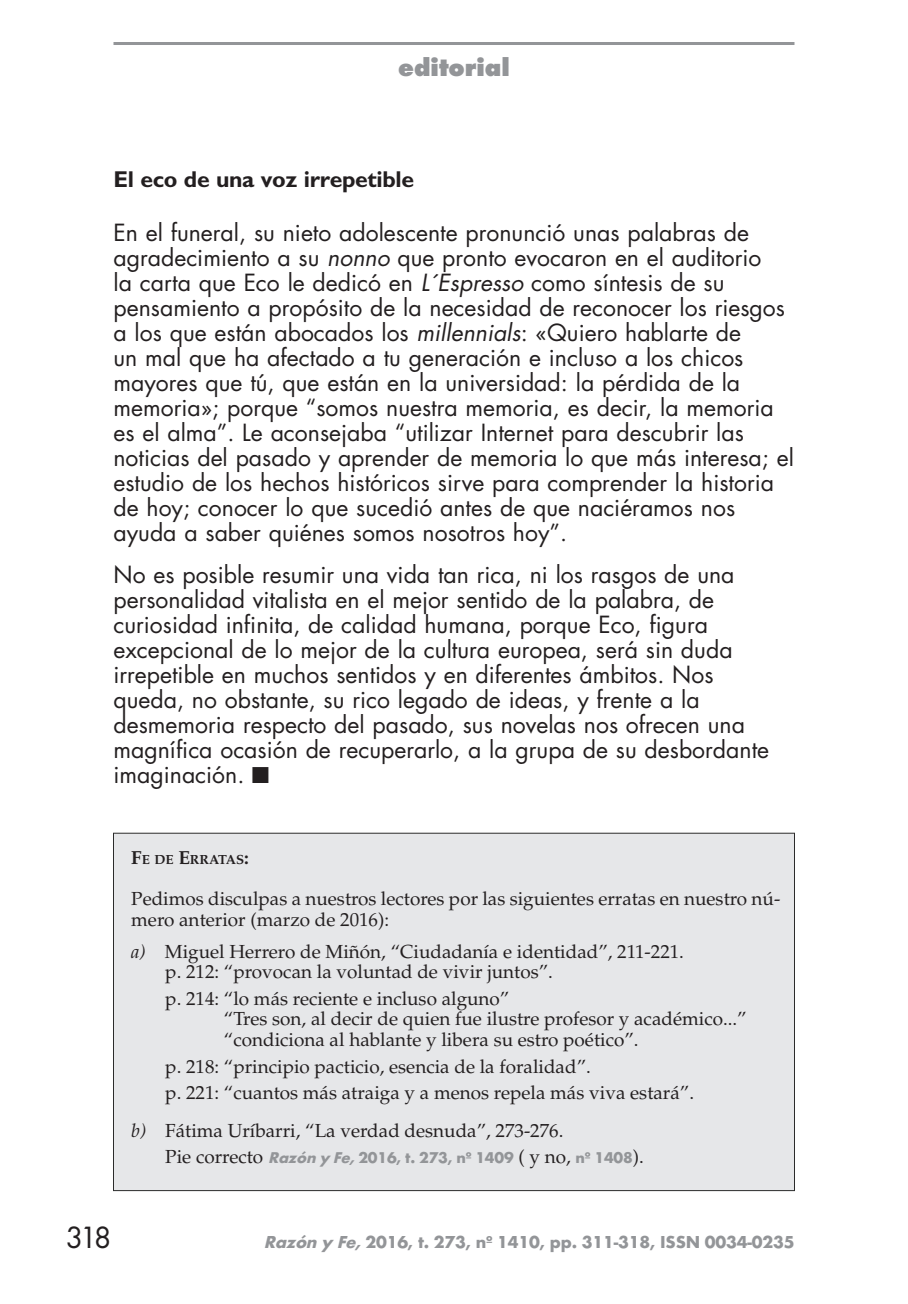
<style>
.page{position:relative;width:908px;height:1304px;background:#fff}
.page>*{position:absolute;margin:0;border:0;box-sizing:border-box;transform-origin:0 0}
.t1{font:32px "Futura T";color:#231f20}
.t2{font:800 26px "Futura T";color:#939598}
.t3{font:23px/25px "Futura";color:#231f20}
.t4{font:700 23px "Gill Sans";letter-spacing:-.015em;color:#231f20}
.t5{font:18.8px/20.6px "Palatino";color:#231f20}
.t6{font:700 18px "Futura T";letter-spacing:-.01em;color:#939598}
.t7{font:700 16.2px "Futura T";letter-spacing:-.01em;color:#939598}
.t8{font:700 13.2px "Palatino";color:#231f20}
.s1{font-style:italic}
.s2{font-size:18.8px}
.s3{font-family:"Palatino";font-weight:400;font-size:18.8px;color:#231f20}
</style>
<div class="page">
<hr style="left:113px;top:42px;width:681px;height:3px;background:#939598">
<div style="left:113px;top:833px;width:681px;height:358px;background:#e6e7e9;border:1px solid #2b2b2b"></div>
<p class="t2" style="left:398px;top:52px;width:113px">editorial</p>
<p class="t4" style="left:113px;top:166px;width:302px">El eco de una voz irrepetible</p>
<p class="t3" style="left:113px;top:219px;width:681px">En el funeral, su nieto adolescente pronunció unas palabras de agradecimiento a su <span class="s1">nonno</span> que pronto evocaron en el auditorio<br>la carta que Eco le dedicó en <span class="s1">L´Espresso</span> como síntesis de su pensamiento a propósito de la necesidad de reconocer los riesgos a los que están abocados los <span class="s1">millennials</span>: «Quiero hablarte de<br>un mal que ha afectado a tu generación e incluso a los chicos mayores que tú, que están en la universidad: la pérdida de la memoria»; porque “somos nuestra memoria, es decir, la memoria es el alma”. Le aconsejaba “utilizar Internet para descubrir las noticias del pasado y aprender de memoria lo que más interesa; el estudio de los hechos históricos sirve para comprender la historia de hoy; conocer lo que sucedió antes de que naciéramos nos ayuda a saber quiénes somos nosotros hoy”.</p>
<p class="t3" style="left:113px;top:561px;width:656px">No es posible resumir una vida tan rica, ni los rasgos de una personalidad vitalista en el mejor sentido de la palabra, de curiosidad infinita, de calidad humana, porque Eco, figura excepcional de lo mejor de la cultura europea, será sin duda irrepetible en muchos sentidos y en diferentes ámbitos. Nos queda, no obstante, su rico legado de ideas, y frente a la desmemoria respecto del pasado, sus novelas nos ofrecen una magnífica ocasión de recuperarlo, a la grupa de su desbordante imaginación. ■</p>
<p class="t8" style="left:131px;top:851px;width:119px"><span class="s2">F</span>E DE <span class="s2">E</span>RRATAS<span class="s2">:</span></p>
<p class="t5" style="left:131px;top:889px;width:650px">Pedimos disculpas a nuestros lectores por las siguientes erratas en nuestro nú&shy;mero anterior (marzo de 2016):</p>
<p class="t5" style="left:165px;top:941px;width:520px;text-indent:-34px"><span class="s1">a)</span> Miguel Herrero de Miñón, “Ciudadanía e identidad”, 211-221. p. 212: “provocan la voluntad de vivir juntos”.</p>
<p class="t5" style="left:224px;top:988px;width:524px;text-indent:-59px">p. 214: “lo más reciente e incluso alguno”<br>“Tres son, al decir de quien fue ilustre profesor y académico...” “condiciona al hablante y libera su estro poético”.</p>
<p class="t5" style="left:165px;top:1053px;width:530px;line-height:26.4px">p. 218: “principio pacticio, esencia de la foralidad”.<br>p. 221: “cuantos más atraiga y a menos repela más viva estará”.</p>
<p class="t5" style="left:131px;top:1120px;width:433px"><span class="s1">b)</span> Fátima Uríbarri, “La verdad desnuda”, 273-276.</p>
<p class="t7" style="left:165px;top:1148px;width:479px"><span class="s3">Pie correcto</span> <span class="s1">Razón y Fe,</span>2016, t. 273, nº 1409 <span class="s3">( y no,</span> nº 1408<span class="s3">).</span></p>
<h1 class="t1" style="left:65px;top:1218px;width:48px">318</h1>
<p class="t6" style="left:263px;top:1231px;width:532px"><span class="s1">Razón y Fe,</span>2016, t. 273, nº 1410, pp. 311-318, ISSN 0034-0235</p>
</div>
